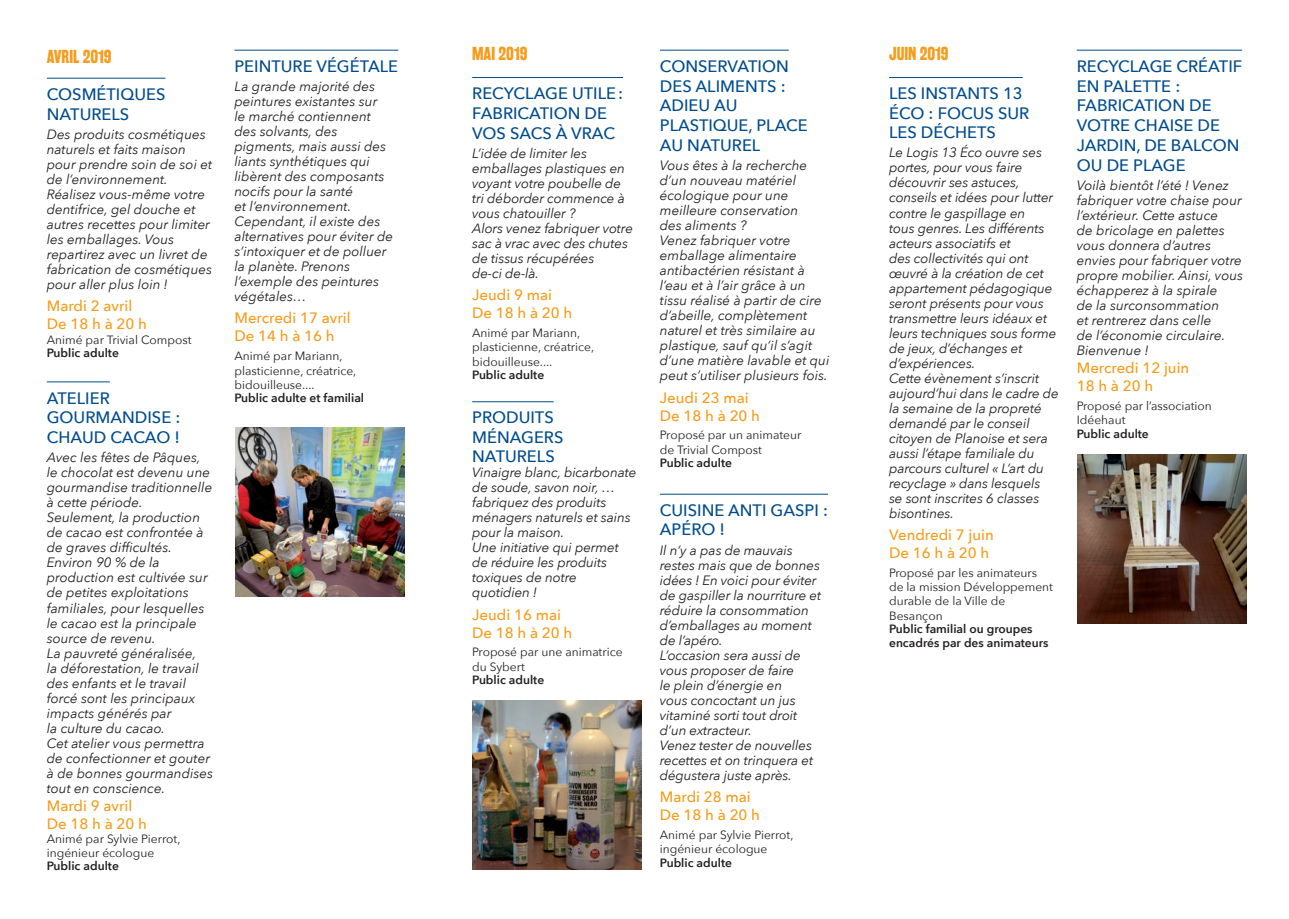
<style>
.page{position:relative;width:1289px;height:919px;background:#fff}
.page>*{position:absolute;margin:0;border:0;box-sizing:border-box;transform-origin:0 0}
.t1{font:500 16.5px/19.8px "Avenir Next";color:#004c8d}
.t2{font:700 16.5px "Rakesly Rg";color:#f59d1b}
.t3{font:500 15px/18px "Avenir Next";color:#f59d1b}
.t4{font:italic 13.5px/15px "Avenir Next";color:#231f20}
.t5{font:12px/14.4px "Avenir Next";color:#231f20}
.t6{font:600 12px/13.5px "Avenir Next";color:#231f20}
</style>
<div class="page">
<hr style="left:47px;top:78px;width:118px;height:1px;background:#004c8d">
<hr style="left:47px;top:381px;width:63px;height:1px;background:#004c8d">
<hr style="left:234px;top:50px;width:164px;height:1px;background:#004c8d">
<hr style="left:472px;top:77px;width:151px;height:1px;background:#004c8d">
<hr style="left:472px;top:401px;width:81px;height:1px;background:#004c8d">
<hr style="left:660px;top:50px;width:128px;height:1px;background:#004c8d">
<hr style="left:660px;top:494px;width:168px;height:1px;background:#004c8d">
<hr style="left:889px;top:77px;width:133px;height:1px;background:#004c8d">
<hr style="left:1076px;top:50px;width:166px;height:1px;background:#004c8d">
<img style="left:235px;top:427px;width:169px;height:169px">
<img style="left:472px;top:700px;width:169px;height:169px">
<img style="left:1077px;top:454px;width:169px;height:169px">
<p class="t2" style="left:47px;top:47px;width:66px">AVRIL 2019</p>
<p class="t1" style="left:47px;top:84px;width:120px">COSMÉTIQUES<br>NATURELS</p>
<p class="t4" style="left:47px;top:126px;width:167px">Des produits cosmétiques naturels et faits maison pour prendre soin de soi et de l’environnement.<br>Réalisez vous-même votre dentifrice, gel douche et autres recettes pour limiter les emballages. Vous repartirez avec un livret de fabrication de cosmétiques pour aller plus loin !</p>
<p class="t3" style="left:47px;top:296px;width:102px">Mardi 2 avril<br>De 18 h à 20 h</p>
<p class="t5" style="left:47px;top:332px;width:146px">Animé par Trivial Compost</p>
<p class="t6" style="left:47px;top:346px;width:74px">Public adulte</p>
<p class="t1" style="left:47px;top:387px;width:135px">ATELIER<br>GOURMANDISE :<br>CHAUD CACAO !</p>
<p class="t4" style="left:47px;top:449px;width:168px">Avec les fêtes de Pâques, le chocolat est devenu une gourmandise traditionnelle à cette période.<br>Seulement, la production de cacao est confrontée à de graves difficultés.<br>Environ 90 % de la production est cultivée sur de petites exploitations familiales, pour lesquelles le cacao est la principale source de revenu.<br>La pauvreté généralisée,<br>la déforestation, le travail des enfants et le travail forcé sont les principaux impacts générés par<br>la culture du cacao.<br>Cet atelier vous permettra de confectionner et gouter à de bonnes gourmandises tout en conscience.</p>
<p class="t3" style="left:47px;top:795px;width:102px">Mardi 9 avril<br>De 18 h à 20 h</p>
<p class="t5" style="left:47px;top:831px;width:135px;line-height:13.5px">Animé par Sylvie Pierrot, ingénieur écologue</p>
<p class="t6" style="left:47px;top:858px;width:74px">Public adulte</p>
<p class="t1" style="left:234px;top:56px;width:165px">PEINTURE VÉGÉTALE</p>
<p class="t4" style="left:234px;top:78px;width:160px">La grande majorité des peintures existantes sur<br>le marché contiennent des solvants, des pigments, mais aussi des liants synthétiques qui libèrent des composants nocifs pour la santé<br>et l’environnement.<br>Cependant, il existe des alternatives pour éviter de s’intoxiquer et de polluer la planète. Prenons l’exemple des peintures végétales…</p>
<p class="t3" style="left:234px;top:309px;width:118px">Mercredi 17 avril<br>De 14 h à 16 h</p>
<p class="t5" style="left:234px;top:348px;width:123px">Animé par Mariann, plasticienne, créatrice, bidouilleuse....</p>
<p class="t6" style="left:234px;top:391px;width:131px">Public adulte et familial</p>
<p class="t2" style="left:472px;top:44px;width:57px">MAI 2019</p>
<p class="t1" style="left:472px;top:83px;width:152px">RECYCLAGE UTILE:<br>FABRICATION DE<br>VOS SACS À VRAC</p>
<p class="t4" style="left:472px;top:145px;width:162px">L’idée de limiter les emballages plastiques en voyant votre poubelle de tri déborder commence à vous chatouiller ?<br>Alors venez fabriquer votre sac à vrac avec des chutes de tissus récupérées<br>de-ci de-là.</p>
<p class="t3" style="left:472px;top:285px;width:102px">Jeudi 9 mai<br>De 18 h à 20 h</p>
<p class="t5" style="left:472px;top:325px;width:123px">Animé par Mariann, plasticienne, créatrice, bidouilleuse....</p>
<p class="t6" style="left:472px;top:368px;width:74px">Public adulte</p>
<p class="t1" style="left:472px;top:407px;width:93px">PRODUITS<br>MÉNAGERS<br>NATURELS</p>
<p class="t4" style="left:472px;top:464px;width:166px">Vinaigre blanc, bicarbonate de soude, savon noir, … fabriquez des produits ménagers naturels et sains pour la maison.<br>Une initiative qui permet de réduire les produits toxiques de notre quotidien !</p>
<p class="t3" style="left:472px;top:605px;width:102px">Jeudi 16 mai<br>De 18 h à 20 h</p>
<p class="t5" style="left:472px;top:644px;width:152px">Proposé par une animatrice du Sybert</p>
<p class="t6" style="left:472px;top:673px;width:74px">Public adulte</p>
<p class="t1" style="left:660px;top:56px;width:149px">CONSERVATION<br>DES ALIMENTS :<br>ADIEU AU<br>PLASTIQUE, PLACE<br>AU NATUREL</p>
<p class="t4" style="left:660px;top:157px;width:171px">Vous êtes à la recherche d’un nouveau matériel écologique pour une meilleure conservation<br>des aliments ?<br>Venez fabriquer votre emballage alimentaire antibactérien résistant à l’eau et à l’air grâce à un tissu réalisé à partir de cire d’abeille, complètement naturel et très similaire au plastique, sauf qu’il s’agit d’une matière lavable et qui peut s’utiliser plusieurs fois.</p>
<p class="t3" style="left:660px;top:388px;width:102px">Jeudi 23 mai<br>De 18 h à 20 h</p>
<p class="t5" style="left:660px;top:427px;width:143px">Proposé par un animateur de Trivial Compost</p>
<p class="t6" style="left:660px;top:456px;width:74px">Public adulte</p>
<p class="t1" style="left:660px;top:499px;width:170px">CUISINE ANTI GASPI :<br>APÉRO !</p>
<p class="t4" style="left:660px;top:541px;width:163px">Il n’y a pas de mauvais restes mais que de bonnes idées ! En voici pour éviter de gaspiller la nourriture et réduire la consommation d’emballages au moment de l’apéro.<br>L’occasion sera aussi de vous proposer de faire<br>le plein d’énergie en<br>vous concoctant un jus vitaminé sorti tout droit d’un extracteur.<br>Venez tester de nouvelles recettes et on trinquera et dégustera juste après.</p>
<p class="t3" style="left:660px;top:787px;width:102px">Mardi 28 mai<br>De 18 h à 20 h</p>
<p class="t5" style="left:660px;top:826px;width:135px">Animé par Sylvie Pierrot, ingénieur écologue</p>
<p class="t6" style="left:660px;top:855px;width:74px">Public adulte</p>
<p class="t2" style="left:889px;top:44px;width:61px">JUIN 2019</p>
<p class="t1" style="left:889px;top:83px;width:142px">LES INSTANTS 13<br>ÉCO : FOCUS SUR<br>LES DÉCHETS</p>
<p class="t4" style="left:889px;top:145px;width:171px">Le Logis 13 Éco ouvre ses portes, pour vous faire découvrir ses astuces, conseils et idées pour lutter contre le gaspillage en<br>tous genres. Les différents acteurs associatifs et<br>des collectivités qui ont œuvré à la création de cet appartement pédagogique seront présents pour vous transmettre leurs idéaux et leurs techniques sous forme de jeux, d’échanges et d’expériences.<br>Cette évènement s’inscrit aujourd’hui dans le cadre de la semaine de la propreté demandé par le conseil citoyen de Planoise et sera aussi l’étape familiale du parcours culturel « L’art du recyclage » dans lesquels<br>se sont inscrites 6 classes bisontines.</p>
<p class="t3" style="left:889px;top:525px;width:106px">Vendredi 7 juin<br>De 16 h à 20 h</p>
<p class="t5" style="left:889px;top:564px;width:165px">Proposé par les animateurs de la mission Développement durable de la Ville de<br>Besançon</p>
<p class="t6" style="left:889px;top:622px;width:161px">Public familial ou groupes encadrés par des animateurs</p>
<p class="t1" style="left:1076px;top:56px;width:167px">RECYCLAGE CRÉATIF<br>EN PALETTE :<br>FABRICATION DE<br>VOTRE CHAISE DE<br>JARDIN, DE BALCON<br>OU DE PLAGE</p>
<p class="t4" style="left:1076px;top:177px;width:168px">Voilà bientôt l’été ! Venez fabriquer votre chaise pour l’extérieur. Cette astuce<br>de bricolage en palettes vous donnera d’autres envies pour fabriquer votre propre mobilier. Ainsi, vous échapperez à la spirale<br>de la surconsommation<br>et rentrerez dans celle<br>de l’économie circulaire.<br>Bienvenue !</p>
<p class="t3" style="left:1076px;top:358px;width:114px">Mercredi 12 juin<br>18 h à 20 h</p>
<p class="t5" style="left:1076px;top:398px;width:137px">Proposé par l’association<br>Idéehaut</p>
<p class="t6" style="left:1076px;top:426px;width:74px">Public adulte</p>
</div>
